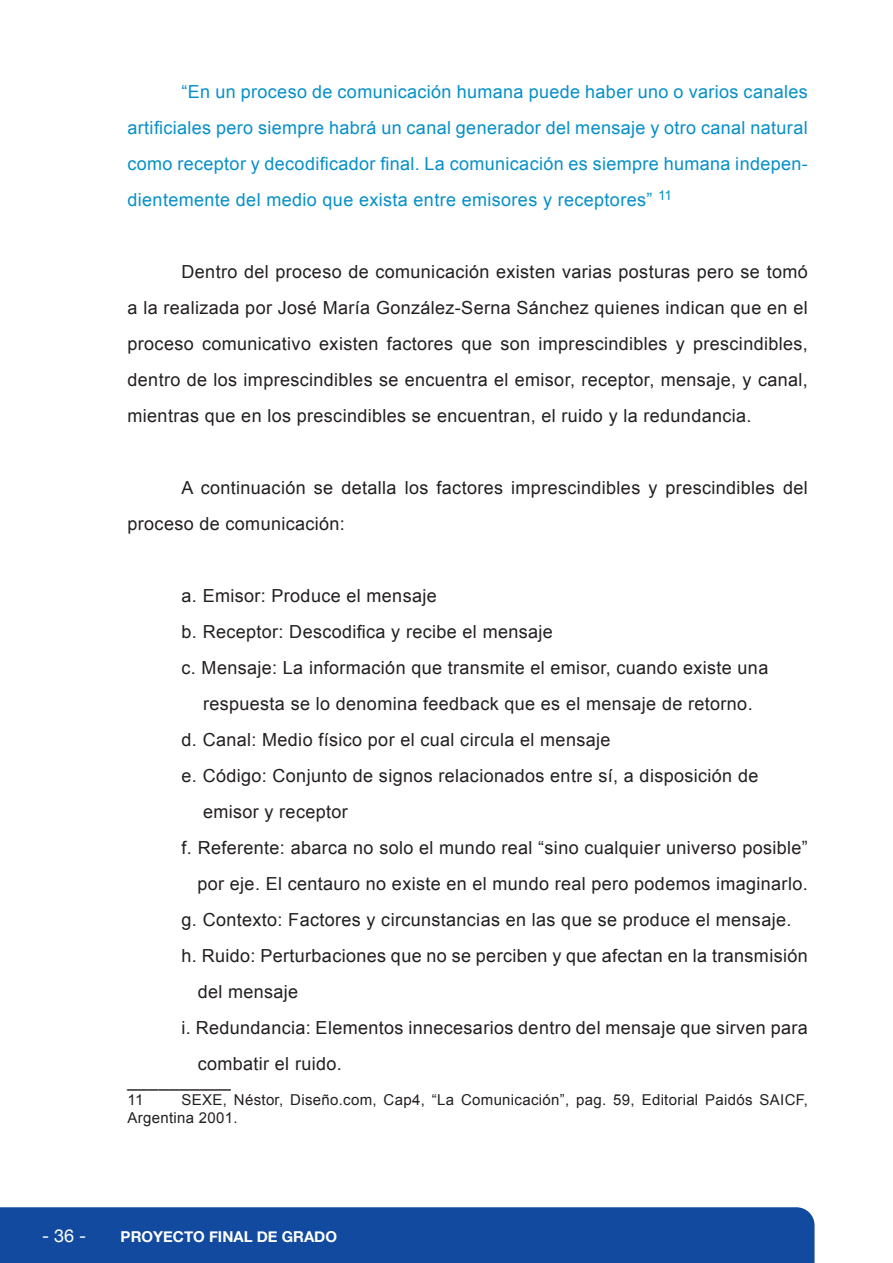
<style>
.page{position:relative;width:893px;height:1263px;background:#fff}
.page>*{position:absolute;margin:0;border:0;box-sizing:border-box;transform-origin:0 0}
.t1{font:18px/36px "Arial";letter-spacing:.02em;color:#231f20;text-align:justify}
.t2{font:18px/36px "Arial";letter-spacing:.02em;color:#0690c8;text-align:justify}
.t3{font:18px "Helvetica Neue";color:#fff}
.t4{font:15px/18px "Arial";letter-spacing:.02em;color:#231f20}
.t5{font:700 15px "Helvetica Neue";color:#fff}
</style>
<div class="page">
<div style="left:0;top:1207px;width:814px;height:56px;background:#114a9e"></div>
<p class="t2" style="left:128px;top:74px;width:682px;text-indent:54px">“En un proceso de comunicación humana puede haber uno o varios canales artificiales pero siempre habrá un canal generador del mensaje y otro canal natural como receptor y decodificador final. La comunicación es siempre humana indepen&shy;dientemente del medio que exista entre emisores y receptores” <sup>11</sup></p>
<p class="t1" style="left:128px;top:254px;width:682px;text-indent:54px">Dentro del proceso de comunicación existen varias posturas pero se tomó a la realizada por José María González-Serna Sánchez quienes indican que en el proceso comunicativo existen factores que son imprescindibles y prescindibles, dentro de los imprescindibles se encuentra el emisor, receptor, mensaje, y canal, mientras que en los prescindibles se encuentran, el ruido y la redundancia.</p>
<p class="t1" style="left:128px;top:470px;width:682px;text-indent:54px">A continuación se detalla los factores imprescindibles y prescindibles del proceso de comunicación:</p>
<p class="t1" style="left:182px;top:578px;width:257px">a. Emisor: Produce el mensaje</p>
<p class="t1" style="left:182px;top:614px;width:373px">b. Receptor: Descodifica y recibe el mensaje</p>
<p class="t1" style="left:182px;top:650px;width:588px">c. Mensaje: La información que transmite el emisor, cuando existe una</p>
<p class="t1" style="left:203px;top:686px;width:551px">respuesta se lo denomina feedback que es el mensaje de retorno.</p>
<p class="t1" style="left:182px;top:722px;width:430px">d. Canal: Medio físico por el cual circula el mensaje</p>
<p class="t1" style="left:182px;top:758px;width:578px">e. Código: Conjunto de signos relacionados entre sí, a disposición de</p>
<p class="t1" style="left:203px;top:794px;width:146px">emisor y receptor</p>
<p class="t1" style="left:182px;top:830px;width:628px">f. Referente: abarca no solo el mundo real “sino cualquier universo posible”</p>
<p class="t1" style="left:197px;top:866px;width:612px">por eje. El centauro no existe en el mundo real pero podemos imaginarlo.</p>
<p class="t1" style="left:182px;top:902px;width:611px">g. Contexto: Factores y circunstancias en las que se produce el mensaje.</p>
<p class="t1" style="left:182px;top:938px;width:628px">h. Ruido: Perturbaciones que no se perciben y que afectan en la transmisión</p>
<p class="t1" style="left:198px;top:974px;width:102px">del mensaje</p>
<p class="t1" style="left:182px;top:1010px;width:628px">i. Redundancia: Elementos innecesarios dentro del mensaje que sirven para</p>
<p class="t1" style="left:198px;top:1046px;width:146px">combatir el ruido.</p>
<p class="t1" style="left:128px;top:1063px;width:105px">__________</p>
<p class="t4" style="left:128px;top:1091px;width:17px">11</p>
<p class="t4" style="left:128px;top:1091px;width:682px;text-indent:54px">SEXE, Néstor, Diseño.com, Cap4, “La Comunicación”, pag. 59, Editorial Paidós SAICF,<br>Argentina 2001.</p>
<p class="t3" style="left:42px;top:1220px;width:46px">- 36 -</p>
<p class="t5" style="left:121px;top:1223px;width:218px">PROYECTO FINAL DE GRADO</p>
</div>
